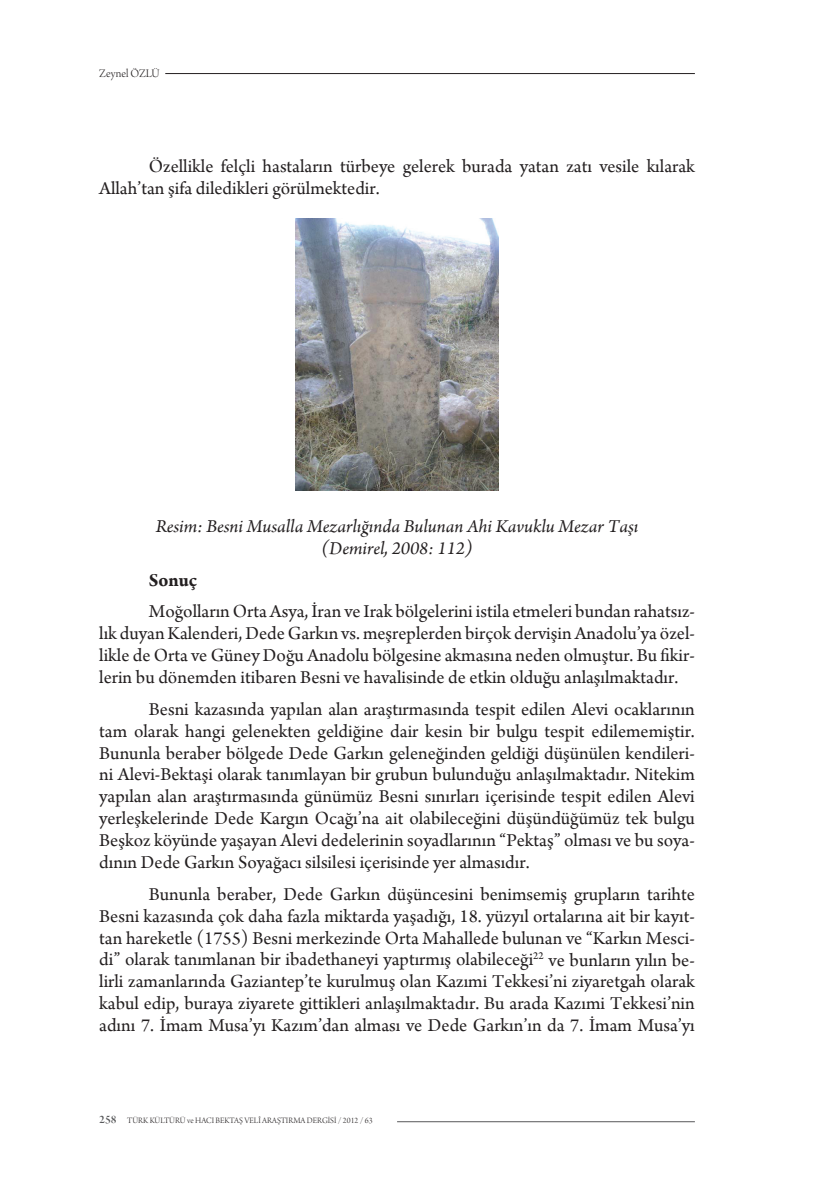
<style>
.page{position:relative;width:819px;height:1191px;background:#fff}
.page>*{position:absolute;margin:0;border:0;box-sizing:border-box;transform-origin:0 0}
.t1{font:19.25px/21.9px "Arno Pro";color:#231f20;text-align:justify}
.t2{font:italic 19.25px/21.9px "Arno Pro";color:#231f20;text-align:center}
.t3{font:700 19.25px "Arno Pro";color:#231f20}
.t4{font:12.25px "Arno Pro Light Display";color:#231f20}
.t5{font:8.75px "Arno Pro Light Display";color:#231f20}
.s1{font-family:"Arno Pro Smbd Display";font-size:12.25px;color:#57585a}
</style>
<div class="page">
<hr style="left:165px;top:73px;width:529px;height:1px;background:#231f20">
<hr style="left:397px;top:1121px;width:297px;height:1px;background:#57585a">
<img style="left:295px;top:219px;width:204px;height:271px">
<p class="t4" style="left:99px;top:67px;width:62px">Zeynel ÖZLÜ</p>
<p class="t1" style="left:99px;top:156px;width:597px;text-indent:50px">Özellikle felçli hastaların türbeye gelerek burada yatan zatı vesile kılarak<br>Allah’tan şifa diledikleri görülmektedir.</p>
<p class="t2" style="left:156px;top:516px;width:484px">Resim: Besni Musalla Mezarlığında Bulunan Ahi Kavuklu Mezar Taşı (Demirel, 2008: 112)</p>
<p class="t3" style="left:149px;top:568px;width:50px">Sonuç</p>
<p class="t1" style="left:99px;top:601px;width:597px;text-indent:50px">Moğolların Orta Asya, İran ve Irak bölgelerini istila etmeleri bundan rahatsız&shy;lık duyan Kalenderi, Dede Garkın vs. meşreplerden birçok dervişin Anadolu’ya özel&shy;likle de Orta ve Güney Doğu Anadolu bölgesine akmasına neden olmuştur. Bu fikir&shy;lerin bu dönemden itibaren Besni ve havalisinde de etkin olduğu anlaşılmaktadır.</p>
<p class="t1" style="left:99px;top:699px;width:597px;text-indent:50px">Besni kazasında yapılan alan araştırmasında tespit edilen Alevi ocaklarının tam olarak hangi gelenekten geldiğine dair kesin bir bulgu tespit edilememiştir.<br>Bununla beraber bölgede Dede Garkın geleneğinden geldiği düşünülen kendileri&shy;ni Alevi-Bektaşi olarak tanımlayan bir grubun bulunduğu anlaşılmaktadır. Nitekim yapılan alan araştırmasında günümüz Besni sınırları içerisinde tespit edilen Alevi yerleşkelerinde Dede Kargın Ocağı’na ait olabileceğini düşündüğümüz tek bulgu Beşkoz köyünde yaşayan Alevi dedelerinin soyadlarının “Pektaş” olması ve bu soya&shy;dının Dede Garkın Soyağacı silsilesi içerisinde yer almasıdır.</p>
<p class="t1" style="left:99px;top:884px;width:597px;text-indent:50px">Bununla beraber, Dede Garkın düşüncesini benimsemiş grupların tarihte Besni kazasında çok daha fazla miktarda yaşadığı, 18. yüzyıl ortalarına ait bir kayıt&shy;tan hareketle (1755) Besni merkezinde Orta Mahallede bulunan ve “Karkın Mesci&shy;di” olarak tanımlanan bir ibadethaneyi yaptırmış olabileceği<sup>22</sup> ve bunların yılın be&shy;lirli zamanlarında Gaziantep’te kurulmuş olan Kazımi Tekkesi’ni ziyaretgah olarak kabul edip, buraya ziyarete gittikleri anlaşılmaktadır. Bu arada Kazımi Tekkesi’nin adını 7. İmam Musa’yı Kazım’dan alması ve Dede Garkın’ın da 7. İmam Musa’yı</p>
<p class="t5" style="left:99px;top:1116px;width:275px"><span class="s1">258</span> TÜRK KÜLTÜRÜ ve HACI BEKTAŞ VELÎ ARAŞTIRMA DERGİSİ / 2012 / 63</p>
</div>
